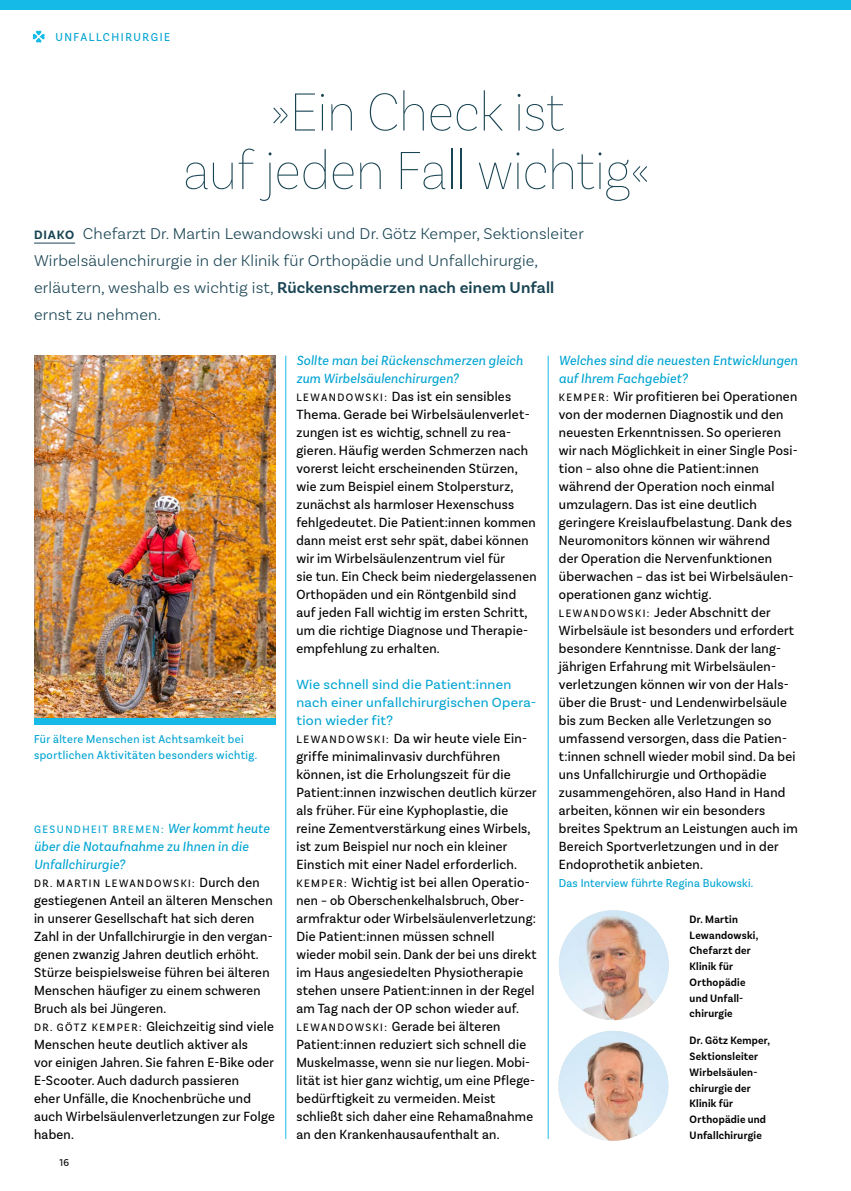
<style>
.page{position:relative;width:851px;height:1191px;background:#fff}
.page>*{position:absolute;margin:0;border:0;box-sizing:border-box;transform-origin:0 0}
.t1{font:100 57px/58.5px "Basic Sans Narrow";letter-spacing:-.015em;color:#194453;text-align:center}
.t2{font:300 16.5px/27px "Basic Sans";letter-spacing:.01em;color:#194453}
.t3{font:13.95px/18px "Basic Sans Narrow";letter-spacing:.02em;color:#000}
.t4{font:13.95px/18px "Basic Sans";letter-spacing:.02em;color:#00a4d2}
.t5{font:italic 13.95px/18px "Basic Sans Narrow";letter-spacing:.02em;color:#00a4d2}
.t6{font:12px/15.8px "Basic Sans Narrow";letter-spacing:.035em;color:#00a4d2}
.t7{font:12px "Basic Sans Narrow";letter-spacing:.13em;color:#00a4d2}
.t8{font:600 11.25px/15.8px "Basic Sans Narrow";letter-spacing:.025em;color:#000}
.t9{font:11.25px "Basic Sans Narrow";letter-spacing:.13em;color:#00a4d2}
.t10{font:11.25px "Basic Sans Narrow";letter-spacing:.13em;color:#000}
.t11{font:10.5px "Basic Sans Narrow";color:#000}
.s1{font-weight:700;font-size:12.75px}
.s2{font-weight:600}
.s3{font-style:italic;font-size:13.95px}
.s4{font-size:13.95px}
.s5{font-size:11.25px}
.s6{font-style:italic;color:#00a4d2}
.s7{font-size:13.5px}
</style>
<div class="page">
<img style="left:34px;top:356px;width:241px;height:362px">
<div style="left:34px;top:718px;width:241px;height:6px;background:#16bae7"></div>
<img style="left:558px;top:910px;width:110px;height:110px;border-radius:55px">
<img style="left:558px;top:1031px;width:110px;height:109px;border-radius:55px">
<div style="left:0;top:0;width:850px;height:9px;background:#16bae7"></div>
<svg style="left:33px;top:30px;width:12px;height:13px"></svg>
<hr style="left:34px;top:243px;width:41px;height:1px;background:#194453">
<hr style="left:285px;top:355px;width:1px;height:783px;background:#16bae7">
<hr style="left:548px;top:355px;width:1px;height:783px;background:#16bae7">
<p class="t7" style="left:55px;top:30px;width:116px">UNFALLCHIRURGIE</p>
<h1 class="t1" style="left:183px;top:83px;width:469px">»Ein Check ist<br>auf jeden Fall wichtig«</h1>
<p class="t2" style="left:34px;top:219px;width:551px"><span class="s1">DIAKO</span> Chefarzt Dr. Martin Lewandowski und Dr. Götz Kemper, Sektionsleiter Wirbelsäulenchirurgie in der Klinik für Orthopädie und Unfallchirurgie, erläutern, weshalb es wichtig ist, <span class="s2">Rückenschmerzen nach einem Unfall </span>ernst -zu nehmen.</p>
<p class="t6" style="left:34px;top:731px;width:225px">Für ältere Menschen ist Achtsamkeit bei sportlichen Aktivitäten besonders wichtig.</p>
<p class="t9" style="left:34px;top:823px;width:237px">GESUNDHEIT BREMEN: <span class="s3">Wer kommt heute</span></p>
<p class="t5" style="left:34px;top:837px;width:216px">über die Notaufnahme zu Ihnen in die<br>Unfallchirurgie?</p>
<p class="t10" style="left:34px;top:877px;width:227px">DR. MARTIN LEWANDOWSKI: <span class="s4">Durch den</span></p>
<p class="t3" style="left:34px;top:891px;width:242px">gestiegenen Anteil an älteren Menschen in unserer Gesellschaft hat sich deren Zahl in der Unfallchirurgie in den vergan&shy;genen zwanzig Jahren deutlich erhöht.<br>Stürze beispielsweise führen bei älteren Menschen häufiger zu einem schweren Bruch als bei Jüngeren.<br><span class="s5">DR. GÖTZ KEMPER:</span> Gleichzeitig sind viele Menschen heute deutlich aktiver als<br>vor einigen Jahren. Sie fahren E-Bike oder E-Scooter. Auch dadurch passieren<br>eher Unfälle, die Knochenbrüche und auch Wirbelsäulenverletzungen zur Folge haben.</p>
<p class="t11" style="left:60px;top:1156px;width:11px">16</p>
<p class="t3" style="left:296px;top:351px;width:241px"><span class="s6">Sollte man bei Rückenschmerzen gleich zum Wirbelsäulenchirurgen?<br></span><span class="s5">LEWANDOWSKI:</span> Das ist ein sensibles Thema. Gerade bei Wirbelsäulenverlet&shy;zungen ist es wichtig, schnell zu rea&shy;gieren. Häufig werden Schmerzen nach vorerst leicht erscheinenden Stürzen, wie zum Beispiel einem Stolpersturz, zunächst als harmloser Hexenschuss fehlgedeutet. Die Patient:innen kommen dann meist erst sehr spät, dabei können wir im Wirbelsäulenzentrum viel für<br>sie tun. Ein Check beim niedergelassenen Orthopäden und ein Röntgenbild sind auf jeden Fall wichtig im ersten Schritt, um die richtige Diagnose und Therapie&shy;empfehlung zu erhalten.</p>
<p class="t4" style="left:296px;top:675px;width:241px">Wie schnell sind die Patient:innen nach einer unfallchirurgischen Opera&shy;tion wieder fit?</p>
<p class="t3" style="left:296px;top:729px;width:242px"><span class="s5">LEWANDOWSKI:</span> Da wir heute viele Ein&shy;griffe minimalinvasiv durchführen können, ist die Erholungszeit für die Patient:innen inzwischen deutlich kürzer als früher. Für eine Kyphoplastie, die reine Zementverstärkung eines Wirbels, ist zum Beispiel nur noch ein kleiner Einstich mit einer Nadel erforderlich.<br><span class="s5">KEMPER:</span> Wichtig ist bei allen Operatio&shy;nen – ob Oberschenkelhalsbruch, Ober&shy;armfraktur oder Wirbelsäulenverletzung:<br>Die Patient:innen müssen schnell wieder mobil sein. Dank der bei uns direkt im Haus angesiedelten Physiotherapie stehen unsere Patient:innen in der Regel am Tag nach der <span class="s7">OP</span> schon wieder auf.<br><span class="s5">LEWANDOWSKI:</span> Gerade bei älteren Patient:innen reduziert sich schnell die Muskelmasse, wenn sie nur liegen. Mobi&shy;lität ist hier ganz wichtig, um eine Pflege&shy;bedürftigkeit zu vermeiden. Meist schließt sich daher eine Rehamaßnahme an den Krankenhausaufenthalt an.</p>
<p class="t3" style="left:558px;top:351px;width:240px"><span class="s6">Welches sind die neuesten Entwicklungen auf Ihrem Fachgebiet?<br></span><span class="s5">KEMPER:</span> Wir profitieren bei Operationen von der modernen Diagnostik und den neuesten Erkenntnissen. So operieren wir nach Möglichkeit in einer Single Posi&shy;tion – also ohne die Patient:innen während der Operation noch einmal umzulagern. Das ist eine deutlich geringere Kreislaufbelastung. Dank des Neuromonitors können wir während<br>der Operation die Nervenfunktionen überwachen – das ist bei Wirbelsäulen&shy;operationen ganz wichtig.<br><span class="s5">LEWANDOWSKI:</span> Jeder Abschnitt der Wirbelsäule ist besonders und erfordert besondere Kenntnisse. Dank der lang&shy;jährigen Erfahrung mit Wirbelsäulen&shy;verletzungen können wir von der Hals&shy;über die Brust- und Lendenwirbelsäule bis zum Becken alle Verletzungen so umfassend versorgen, dass die Patien&shy;t:innen schnell wieder mobil sind. Da bei uns Unfallchirurgie und Orthopädie zusammengehören, also Hand in Hand arbeiten, können wir ein besonders breites Spektrum an Leistungen auch im Bereich Sportverletzungen und in der Endoprothetik anbieten.</p>
<p class="t6" style="left:558px;top:875px;width:196px">Das Interview führte Regina Bukowski.</p>
<p class="t8" style="left:689px;top:911px;width:70px">Dr. Martin<br>Lewandowski,<br>Chefarzt der<br>Klinik für<br>Orthopädie und Unfall&shy;chirurgie</p>
<p class="t8" style="left:689px;top:1033px;width:82px">Dr. Götz Kemper,<br>Sektionsleiter<br>Wirbelsäulen&shy;chirurgie der<br>Klinik für<br>Orthopädie und<br>Unfallchirurgie</p>
</div>
